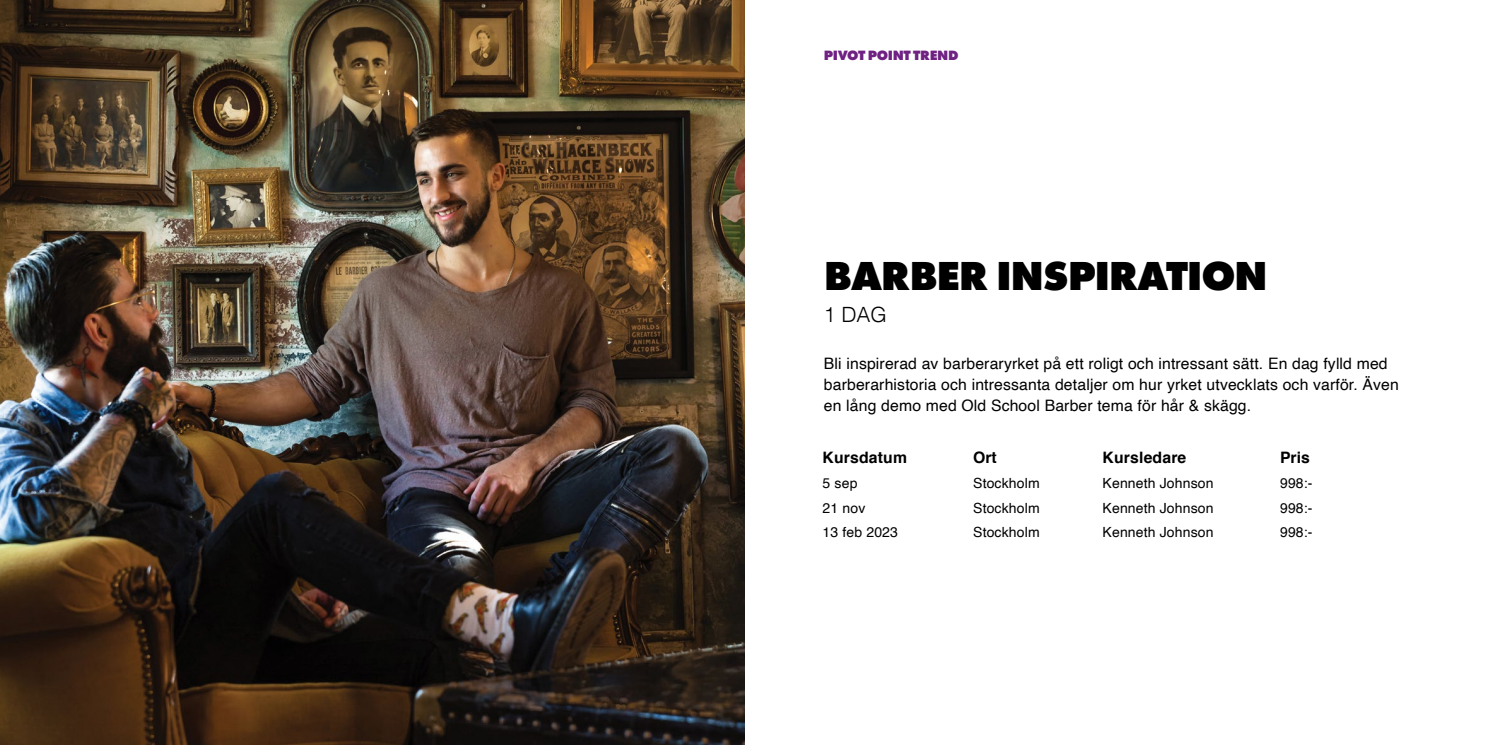
<style>
.page{position:relative;width:1489px;height:745px;background:#fff}
.page>*{position:absolute;margin:0;border:0;box-sizing:border-box;transform-origin:0 0}
.t1{font:800 42px "Futura PT";letter-spacing:-.03em;color:#000}
.t2{font:300 21px "Helvetica";color:#000}
.t3{font:15.75px/21px "Helvetica";letter-spacing:.01em;color:#000}
.t4{font:700 15.75px "Helvetica";letter-spacing:.01em;color:#000}
.t5{font:14px "Helvetica";letter-spacing:.01em;color:#000}
.t6{font:800 14px "Futura PT";letter-spacing:-.03em;color:#702283}
</style>
<div class="page">
<img style="left:0;top:0;width:744px;height:744px">
<p class="t6" style="left:823px;top:47px;width:136px">PIVOT POINT TREND</p>
<h1 class="t1" style="left:823px;top:249px;width:445px">BARBER INSPIRATION</h1>
<h2 class="t2" style="left:823px;top:296px;width:65px">1 DAG</h2>
<p class="t3" style="left:823px;top:353px;width:576px">Bli inspirerad av barberaryrket på ett roligt och intressant sätt. En dag fylld med barberarhistoria och intressanta detaljer om hur yrket utvecklats och varför. Även en lång demo med Old School Barber tema för hår &amp; skägg.</p>
<p class="t4" style="left:822px;top:445px;width:86px">Kursdatum</p>
<p class="t4" style="left:973px;top:445px;width:25px">Ort</p>
<p class="t4" style="left:1102px;top:445px;width:85px">Kursledare</p>
<p class="t4" style="left:1279px;top:445px;width:31px">Pris</p>
<p class="t5" style="left:822px;top:472px;width:36px">5 sep</p>
<p class="t5" style="left:973px;top:472px;width:68px">Stockholm</p>
<p class="t5" style="left:1102px;top:472px;width:112px">Kenneth Johnson</p>
<p class="t5" style="left:1279px;top:472px;width:34px">998:-</p>
<p class="t5" style="left:822px;top:496px;width:44px">21 nov</p>
<p class="t5" style="left:973px;top:496px;width:68px">Stockholm</p>
<p class="t5" style="left:1102px;top:496px;width:112px">Kenneth Johnson</p>
<p class="t5" style="left:1279px;top:496px;width:34px">998:-</p>
<p class="t5" style="left:822px;top:521px;width:77px">13 feb 2023</p>
<p class="t5" style="left:973px;top:521px;width:68px">Stockholm</p>
<p class="t5" style="left:1102px;top:521px;width:112px">Kenneth Johnson</p>
<p class="t5" style="left:1279px;top:521px;width:34px">998:-</p>
</div>
